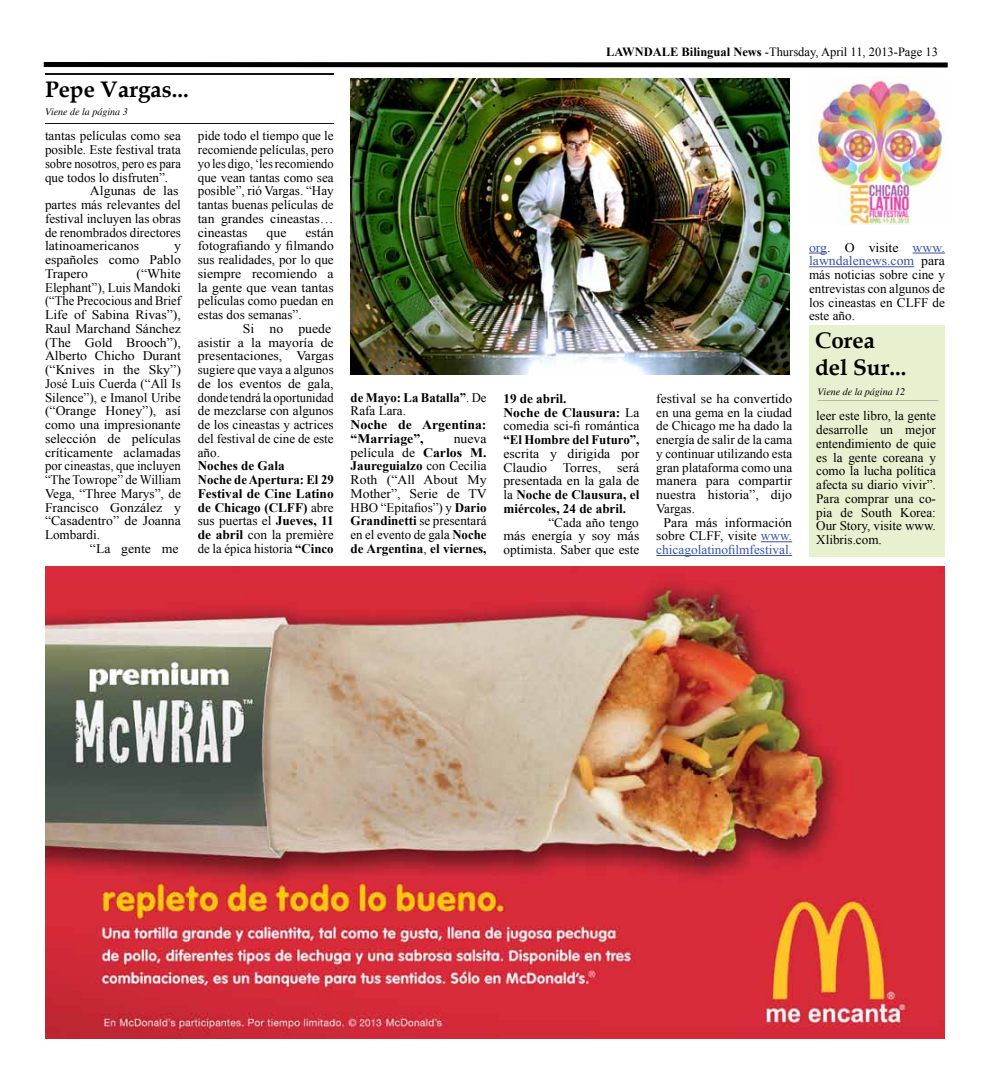
<style>
.page{position:relative;width:990px;height:1080px;background:#fff}
.page>*{position:absolute;margin:0;border:0;box-sizing:border-box;transform-origin:0 0}
.t1{font:700 22.5px/27px "Book Antiqua";color:#000}
.t2{font:13.12px/13.8px "Times New Roman";color:#000;text-align:justify;scale:1.05 1}
.t3{font:13.12px/13.8px "Times New Roman";color:#000;text-align:justify}
.t4{font:700 13.12px/13.8px "Times New Roman";color:#000}
.t5{font:700 13.12px/13.8px "Times New Roman";color:#000;scale:1.05 1}
.t6{font:13.12px "Times New Roman";color:#3953a4}
.t7{font:13.12px "Times New Roman";color:#000;scale:.95 1}
.t8{font:13.12px "Times New Roman";color:#000;scale:1.04 1}
.t9{font:12.5px "Times New Roman";color:#000}
.t10{font:italic 10px "Times";color:#000}
.s1{font-weight:400}
.s2{font-weight:700}
.s3{color:#3953a4}
</style>
<div class="page">
<svg style="left:43px;top:62px;width:905px;height:6px;background:#2a2a2a"></svg>
<img style="left:351px;top:78px;width:439px;height:297px">
<hr style="left:45px;top:73px;width:289px;height:2px;background:#121212">
<hr style="left:45px;top:123px;width:289px;height:1px;background:#121212">
<div style="left:809px;top:325px;width:136px;height:231px;background:#e7f1cf"></div>
<img style="left:45px;top:566px;width:900px;height:473px">
<hr style="left:761px;top:541px;width:31px;height:1px;background:#3953a4">
<hr style="left:656px;top:555px;width:136px;height:1px;background:#3953a4">
<svg style="left:809px;top:253px;width:18px;height:1px"></svg>
<hr style="left:913px;top:253px;width:32px;height:1px;background:#3953a4">
<hr style="left:809px;top:266px;width:105px;height:1px;background:#3953a4">
<img style="left:809px;top:78px;width:138px;height:147px">
<h1 class="t1" style="left:45px;top:75px;width:145px">Pepe Vargas...</h1>
<p class="t10" style="left:45px;top:106px;width:84px">Viene de la página 3</p>
<p class="t3" style="left:45px;top:129px;width:137px">tantas películas como sea</p>
<p class="t3" style="left:45px;top:143px;width:137px">posible. Este festival trata</p>
<p class="t7" style="left:45px;top:155px;width:145px">sobre nosotros, pero es para</p>
<p class="t3" style="left:45px;top:170px;width:125px">que todos lo disfruten”.</p>
<p class="t2" style="left:90px;top:184px;width:86px">Algunas de las</p>
<p class="t3" style="left:45px;top:198px;width:137px">partes más relevantes del</p>
<p class="t3" style="left:45px;top:211px;width:137px">festival incluyen las obras</p>
<p class="t3" style="left:45px;top:225px;width:137px">de renombrados directores</p>
<p class="t2" style="left:45px;top:239px;width:91px">latinoamericanos</p>
<p class="t2" style="left:45px;top:239px;width:131px;text-indent:129px">y españoles como Pablo Trapero</p>
<p class="t2" style="left:45px;top:266px;width:131px;text-indent:92px">(“White Elephant”), Luis Mandoki (“The Precocious and Brief Life of Sabina Rivas”), Raul Marchand Sánchez (The Gold Brooch”), Alberto Chicho Durant (“Knives in the Sky”)<br>José Luis Cuerda (“All Is Silence”), e Imanol Uribe (“Orange Honey”), así como una impresionante selección de películas críticamente aclamadas por cineastas, que incluyen “The Towrope” de William Vega, “Three Marys”, de Francisco González y “Casadentro” de Joanna Lombardi.</p>
<p class="t2" style="left:90px;top:541px;width:86px">“La gente me</p>
<p class="t3" style="left:198px;top:129px;width:137px">pide todo el tiempo que le recomiende películas, pero yo les digo, ‘les recomiendo que vean tantas como sea posible”, rió Vargas. “Hay tantas buenas películas de tan grandes cineastas… cineastas</p>
<p class="t2" style="left:198px;top:225px;width:131px;text-indent:108px">están fotografiando y filmando sus realidades, por lo que siempre recomiendo a la gente que vean tantas películas como puedan en estas dos semanas”.</p>
<p class="t2" style="left:198px;top:321px;width:131px;text-align:left;text-indent:45px">Si no puede asistir a la mayoría de presentaciones, Vargas sugiere que vaya a algunos de los eventos de gala, donde tendrá la oportunidad de mezclarse con algunos de los cineastas y actrices del festival de cine de este año.</p>
<p class="t4" style="left:198px;top:459px;width:137px">Noches de Gala<br>Noche de Apertura: El 29<br>Festival de Cine Latino de Chicago (CLFF) <span class="s1">abre sus puertas el</span> Jueves, 11 de abril <span class="s1">con la première de la épica historia</span> “Cinco</p>
<p class="t2" style="left:267px;top:225px;width:20px">que</p>
<p class="t9" style="left:606px;top:44px;width:333px"><span class="s2">LAWNDALE Bilingual News</span> -Thursday, April 11, 2013-Page 13</p>
<p class="t4" style="left:351px;top:390px;width:137px">de Mayo: La Batalla”<span class="s1">. De<br>Rafa Lara.</span></p>
<p class="t5" style="left:351px;top:418px;width:131px">Noche de Argentina: “Marriage”,</p>
<p class="t2" style="left:351px;top:431px;width:131px;text-indent:103px">nueva película de <span class="s2">Carlos M.<br>Jaureguialzo</span> con Cecilia Roth (“All About My Mother”, Serie de TV HBO “Epitafios”) y <span class="s2">Dario Grandinetti</span> se presentará en el evento de gala <span class="s2">Noche de Argentina</span>, <span class="s2">el viernes,</span></p>
<p class="t4" style="left:503px;top:391px;width:137px">19 de abril.<br>Noche de Clausura: <span class="s1">La comedia sci-fi romántica</span></p>
<p class="t4" style="left:503px;top:433px;width:137px">“El Hombre del Futuro”,</p>
<p class="t2" style="left:503px;top:446px;width:131px">escrita y dirigida por Claudio Torres, será presentada en la gala de la <span class="s2">Noche de Clausura, el miércoles, 24 de abril.</span></p>
<p class="t3" style="left:503px;top:515px;width:137px;text-indent:45px">“Cada año tengo más energía y soy más optimista. Saber que este</p>
<p class="t8" style="left:656px;top:390px;width:132px">festival se ha convertido</p>
<p class="t3" style="left:656px;top:405px;width:137px">en una gema en la ciudad</p>
<p class="t3" style="left:656px;top:419px;width:137px">de Chicago me ha dado la</p>
<p class="t3" style="left:656px;top:433px;width:137px">energía de salir de la cama</p>
<p class="t3" style="left:656px;top:446px;width:137px">y continuar utilizando esta</p>
<p class="t3" style="left:656px;top:460px;width:137px">gran plataforma como una</p>
<p class="t2" style="left:656px;top:474px;width:131px">manera para compartir</p>
<p class="t2" style="left:656px;top:488px;width:131px">nuestra historia”, dijo</p>
<p class="t3" style="left:656px;top:501px;width:40px">Vargas.</p>
<p class="t2" style="left:664px;top:515px;width:124px">Para más información</p>
<p class="t3" style="left:656px;top:529px;width:137px">sobre CLFF, visite <span class="s3">www.</span></p>
<p class="t6" style="left:656px;top:541px;width:137px">chicagolatinofilmfestival.</p>
<p class="t2" style="left:809px;top:240px;width:131px"><span class="s3">org</span>. O visite <span class="s3">www. lawndalenews.com</span> para más noticias sobre cine y entrevistas con algunos de los cineastas en CLFF de este año.</p>
<h1 class="t1" style="left:815px;top:327px;width:93px">Corea del Sur...</h1>
<p class="t10" style="left:818px;top:385px;width:89px">Viene de la página 12</p>
<p class="t3" style="left:816px;top:409px;width:121px">leer este libro, la gente desarrolle un mejor entendimiento de quie es la gente coreana y como la lucha política afecta su diario vivir”.<br>Para comprar una co&shy;pia de South Korea:<br>Our Story, visite www.<br>Xlibris.com.</p>
</div>
